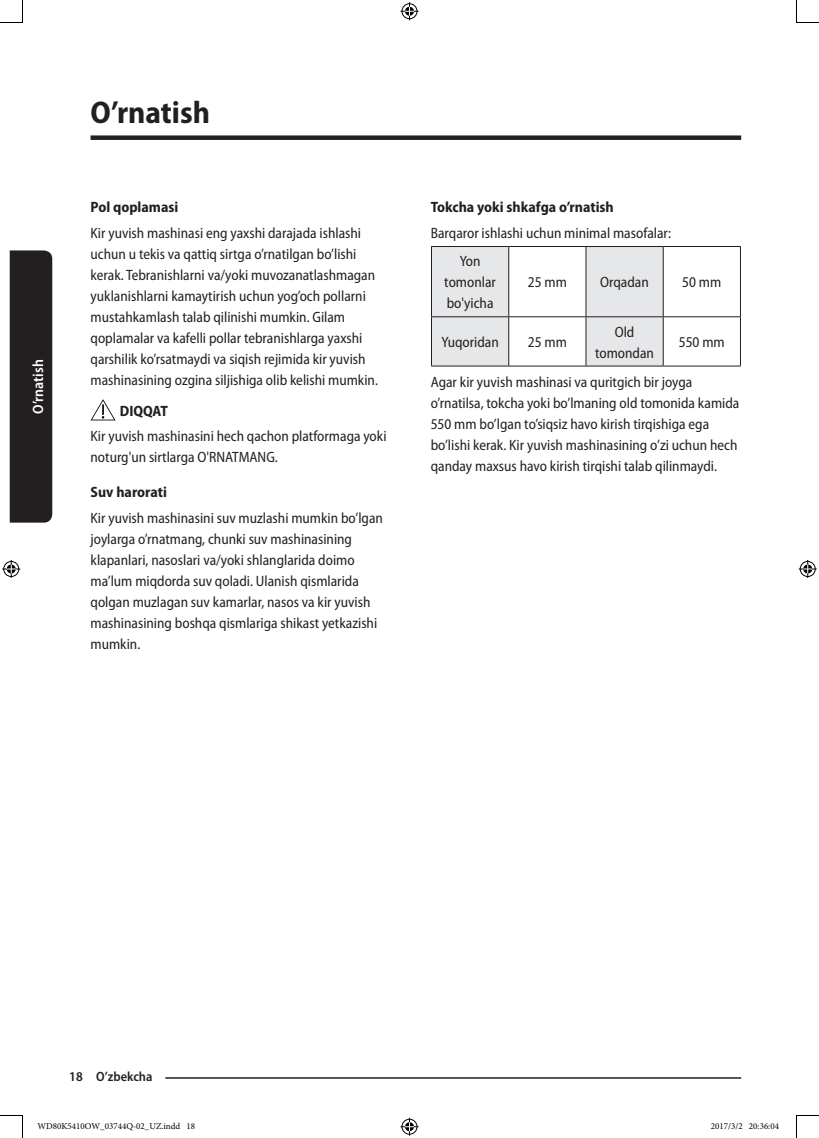
<style>
.page{position:relative;width:819px;height:1138px;background:#fff}
.page>*{position:absolute;margin:0;border:0;box-sizing:border-box;transform-origin:0 0}
.t1{font:700 semi-condensed 31.5px "Myriad Pro";color:#231f20}
.t2{font:semi-condensed 15px/21px "Myriad Pro";color:#231f20}
.t3{font:600 semi-condensed 15px "Myriad Pro";color:#fff}
.t4{font:600 semi-condensed 13.5px "Myriad Pro";color:#231f20}
.t5{font:9px "Minion Pro";color:#000}
.s1{font-weight:700}
</style>
<div class="page">
<hr style="left:91px;top:1077px;width:650px;height:1px;background:#231f20">
<div style="left:69px;top:1068px;width:96px;height:15px;background:#fff"></div>
<div style="left:10px;top:250px;width:42px;height:273px;background:#231f20"></div>
<div style="left:91px;top:135px;width:650px;height:5px;background:#231f20"></div>
<svg style="left:91px;top:399px;width:25px;height:21px"></svg>
<svg style="left:432px;top:247px;width:231px;height:119px"></svg>
<hr style="left:431px;top:246px;width:78px;height:1px;background:#231f20">
<hr style="left:431px;top:247px;width:1px;height:69px;background:#231f20">
<hr style="left:509px;top:246px;width:77px;height:1px;background:#231f20">
<hr style="left:508px;top:247px;width:1px;height:69px;background:#231f20">
<hr style="left:663px;top:246px;width:78px;height:1px;background:#231f20">
<hr style="left:740px;top:247px;width:1px;height:69px;background:#231f20">
<hr style="left:431px;top:316px;width:78px;height:1px;background:#231f20">
<hr style="left:431px;top:317px;width:1px;height:49px;background:#231f20">
<hr style="left:509px;top:316px;width:77px;height:1px;background:#231f20">
<hr style="left:508px;top:317px;width:1px;height:49px;background:#231f20">
<hr style="left:586px;top:316px;width:77px;height:1px;background:#231f20">
<hr style="left:663px;top:316px;width:78px;height:1px;background:#231f20">
<hr style="left:740px;top:317px;width:1px;height:49px;background:#231f20">
<hr style="left:431px;top:366px;width:78px;height:1px;background:#231f20">
<hr style="left:509px;top:366px;width:77px;height:1px;background:#231f20">
<hr style="left:663px;top:366px;width:78px;height:1px;background:#231f20">
<hr style="left:586px;top:246px;width:77px;height:1px;background:#231f20">
<hr style="left:586px;top:247px;width:1px;height:69px;background:#231f20">
<hr style="left:663px;top:247px;width:1px;height:69px;background:#231f20">
<hr style="left:586px;top:317px;width:1px;height:49px;background:#231f20">
<hr style="left:663px;top:317px;width:1px;height:49px;background:#231f20">
<hr style="left:586px;top:366px;width:77px;height:1px;background:#231f20">
<svg style="left:0;top:0;width:23px;height:23px"></svg>
<svg style="left:0;top:1115px;width:23px;height:23px"></svg>
<svg style="left:796px;top:0;width:23px;height:23px"></svg>
<svg style="left:796px;top:1115px;width:23px;height:23px"></svg>
<div style="left:400px;top:2px;width:19px;height:19px;border:4px solid #fff;border-radius:50%"></div>
<svg style="left:400px;top:2px;width:18px;height:18px"></svg>
<div style="left:400px;top:1117px;width:19px;height:19px;border:4px solid #fff;border-radius:50%"></div>
<svg style="left:400px;top:1118px;width:18px;height:18px"></svg>
<div style="left:2px;top:560px;width:19px;height:18px;border:4px solid #fff;border-radius:50%"></div>
<svg style="left:2px;top:560px;width:18px;height:18px"></svg>
<div style="left:798px;top:560px;width:19px;height:18px;border:4px solid #fff;border-radius:50%"></div>
<svg style="left:799px;top:560px;width:18px;height:18px"></svg>
<p class="t3" style="left:29px;top:414px;width:56px;rotate:-90deg">O’rnatish</p>
<p class="t1" style="left:91px;top:92px;width:121px">O’rnatish</p>
<p class="t2" style="left:91px;top:195px;width:272px;line-height:25.2px"><span class="s1">Pol qoplamasi<br></span>Kir yuvish mashinasi eng yaxshi darajada ishlashi</p>
<p class="t2" style="left:91px;top:243px;width:289px">uchun u tekis va qattiq sirtga o’rnatilgan bo’lishi kerak. Tebranishlarni va/yoki muvozanatlashmagan yuklanishlarni kamaytirish uchun yog’och pollarni mustahkamlash talab qilinishi mumkin. Gilam qoplamalar va kafelli pollar tebranishlarga yaxshi qarshilik ko’rsatmaydi va siqish rejimida kir yuvish mashinasining ozgina siljishiga olib kelishi mumkin.</p>
<p class="t2" style="left:91px;top:398px;width:297px;line-height:25.2px;text-indent:29px"><span class="s1">DIQQAT<br></span>Kir yuvish mashinasini hech qachon platformaga yoki</p>
<p class="t2" style="left:91px;top:447px;width:189px">noturg'un sirtlarga O'RNATMANG.</p>
<p class="t2" style="left:91px;top:480px;width:294px;line-height:25.2px"><span class="s1">Suv harorati<br></span>Kir yuvish mashinasini suv muzlashi mumkin bo’lgan</p>
<p class="t2" style="left:91px;top:528px;width:288px">joylarga o’rnatmang, chunki suv mashinasining klapanlari, nasoslari va/yoki shlanglarida doimo ma’lum miqdorda suv qoladi. Ulanish qismlarida qolgan muzlagan suv kamarlar, nasos va kir yuvish mashinasining boshqa qismlariga shikast yetkazishi mumkin.</p>
<p class="t2" style="left:431px;top:195px;width:242px;line-height:25.2px"><span class="s1">Tokcha yoki shkafga o’rnatish<br></span>Barqaror ishlashi uchun minimal masofalar:</p>
<p class="t2" style="left:444px;top:250px;width:53px;text-align:center">Yon tomonlar bo'yicha</p>
<p class="t2" style="left:528px;top:271px;width:41px">25 mm</p>
<p class="t2" style="left:600px;top:271px;width:50px">Orqadan</p>
<p class="t2" style="left:682px;top:271px;width:41px">50 mm</p>
<p class="t2" style="left:441px;top:331px;width:59px">Yuqoridan</p>
<p class="t2" style="left:528px;top:331px;width:41px">25 mm</p>
<p class="t2" style="left:595px;top:321px;width:60px;text-align:center">Old tomondan</p>
<p class="t2" style="left:679px;top:331px;width:47px">550 mm</p>
<p class="t2" style="left:431px;top:372px;width:310px">Agar kir yuvish mashinasi va quritgich bir joyga o’rnatilsa, tokcha yoki bo’lmaning old tomonida kamida 550 mm bo’lgan to’siqsiz havo kirish tirqishiga ega bo’lishi kerak. Kir yuvish mashinasining o’zi uchun hech qanday maxsus havo kirish tirqishi talab qilinmaydi.</p>
<p class="t4" style="left:69px;top:1068px;width:85px">18 O’zbekcha</p>
<p class="t5" style="left:38px;top:1120px;width:159px">WD80K5410OW_03744Q-02_UZ.indd 18</p>
<p class="t5" style="left:711px;top:1120px;width:70px">2017/3/2 20:36:04</p>
</div>
